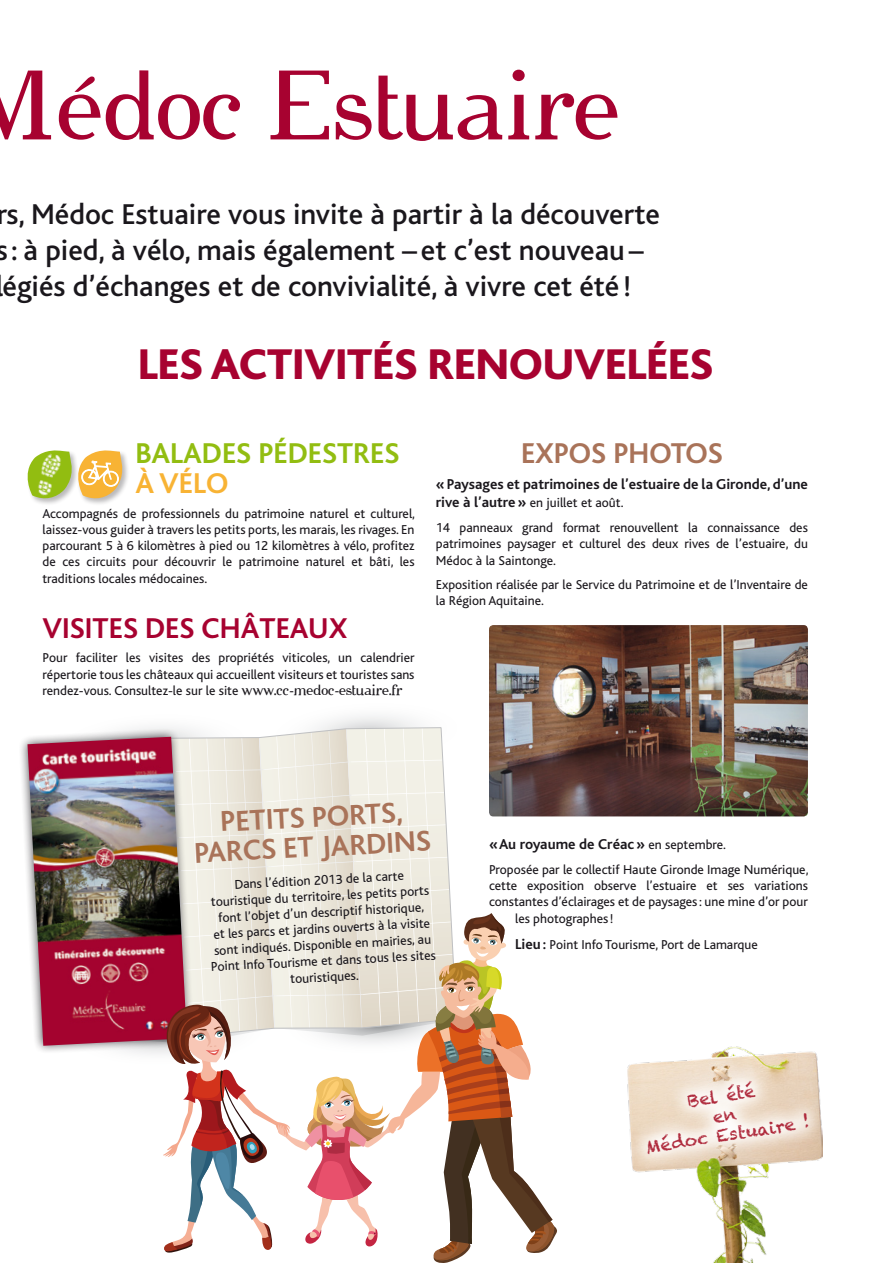
<style>
.page{position:relative;width:893px;height:1263px;background:#fff}
.page>*{position:absolute;margin:0;border:0;box-sizing:border-box;transform-origin:0 0}
.t1{font:90px "Cipher";color:#a70230}
.t2{font:800 45px "Bliss";color:#a70230}
.t3{font:500 30px/36px "Bliss";color:#1a171c}
.t4{font:700 30px/30px "Bliss";color:#a97359;text-align:center}
.t5{font:700 30px/30px "Bliss";color:#92bd11}
.t6{font:700 30px "Bliss";color:#a70230}
.t7{font:17.25px/19.5px "Chalkduster";color:#af2a3c;text-align:center}
.t8{font:700 15px "Bliss";color:#1a171c}
.t9{font:13.5px/16.2px "Bliss";color:#1a171c;text-align:justify}
.s1{color:#f8b334}
.s2{font-family:"Cipher"}
.s3{font-weight:700;font-size:15px}
.s4{font-weight:400;font-size:13.5px}
</style>
<div class="page">
<img style="left:489px;top:625px;width:319px;height:191px">
<div style="left:26px;top:449px;width:53px;height:56px;background:#1a171c;opacity:.3"></div>
<svg style="left:28px;top:450px;width:44px;height:48px"></svg>
<img style="left:34px;top:452px;width:30px;height:44px">
<div style="left:77px;top:449px;width:52px;height:56px;background:#1a171c;opacity:.3"></div>
<svg style="left:78px;top:450px;width:44px;height:48px"></svg>
<svg style="left:21px;top:736px;width:24px;height:315px"></svg>
<img style="left:27px;top:737px;width:18px;height:309px">
<img style="left:45px;top:698px;width:512px;height:564px">
<img style="left:697px;top:1046px;width:72px;height:217px">
<svg style="left:627px;top:1051px;width:196px;height:125px"></svg>
<h1 class="t1" style="left:-33px;top:51px;width:657px">Médoc Estuaire</h1>
<h3 class="t3" style="left:-5px;top:197px;width:666px">rs, Médoc Estuaire vous invite à partir à la découverte s : à pied, à vélo, mais également –et c’est nouveau– égiés d’échanges et de convivialité, à vivre cet été !</h3>
<p class="t2" style="left:138px;top:341px;width:576px">LES ACTIVITÉS RENOUVELÉES</p>
<p class="t5" style="left:135px;top:439px;width:266px">BALADES PÉDESTRES<br><span class="s1">À VÉLO</span></p>
<p class="t9" style="left:43px;top:505px;width:374px">Accompagnés de professionnels du patrimoine naturel et culturel, laissez-vous guider à travers les petits ports, les marais, les rivages. En parcourant 5 à 6 kilomètres à pied ou 12 kilomètres à vélo, profitez de ces circuits pour découvrir le patrimoine naturel et bâti, les traditions locales médocaines.</p>
<p class="t6" style="left:43px;top:612px;width:306px">VISITES DES CHÂTEAUX</p>
<p class="t9" style="left:43px;top:650px;width:374px">Pour faciliter les visites des propriétés viticoles, un calendrier répertorie tous les châteaux qui accueillent visiteurs et touristes sans rendez-vous. Consultez-le sur le site <span class="s2">www.cc-medoc-estuaire.fr</span></p>
<p class="t4" style="left:521px;top:439px;width:203px">EXPOS PHOTOS</p>
<p class="t8" style="left:436px;top:477px;width:374px">«Paysages et patrimoines de l’estuaire de la Gironde, d’une</p>
<p class="t9" style="left:436px;top:495px;width:189px"><span class="s3">rive à l’autre»</span> en juillet et août.</p>
<p class="t9" style="left:436px;top:520px;width:374px">14 panneaux grand format renouvellent la connaissance des patrimoines paysager et culturel des deux rives de l’estuaire, du Médoc à la Saintonge.</p>
<p class="t9" style="left:436px;top:577px;width:374px">Exposition réalisée par le Service du Patrimoine et de l’Inventaire de la Région Aquitaine.</p>
<p class="t4" style="left:192px;top:809px;width:239px;rotate:-3deg">PETITS PORTS,<br>PARCS ET JARDINS</p>
<p class="t9" style="left:206px;top:878px;width:227px;text-align:center;rotate:-3deg">Dans l’édition 2013 de la carte touristique du territoire, les petits ports font l’objet d’un descriptif historique,<br>et les parcs et jardins ouverts à la visite sont indiqués. Disponible en mairies, au Point Info Tourisme et dans tous les sites touristiques.</p>
<p class="t8" style="left:489px;top:836px;width:239px">«Au royaume de Créac» <span class="s4">en septembre.</span></p>
<p class="t9" style="left:489px;top:862px;width:321px">Proposée par le collectif Haute Gironde Image Numérique,</p>
<p class="t9" style="left:489px;top:878px;width:320px">cette exposition observe l’estuaire et ses variations</p>
<p class="t9" style="left:489px;top:894px;width:320px">constantes d’éclairages et de paysages: une mine d’or pour</p>
<p class="t9" style="left:515px;top:910px;width:100px">les photographes!</p>
<p class="t9" style="left:515px;top:937px;width:244px"><span class="s3">Lieu:</span> Point Info Tourisme, Port de Lamarque</p>
<p class="t7" style="left:686px;top:1091px;width:69px;rotate:-9deg">Bel été en</p>
<p class="t7" style="left:644px;top:1138px;width:167px;rotate:-9deg">Médoc Estuaire !</p>
</div>
